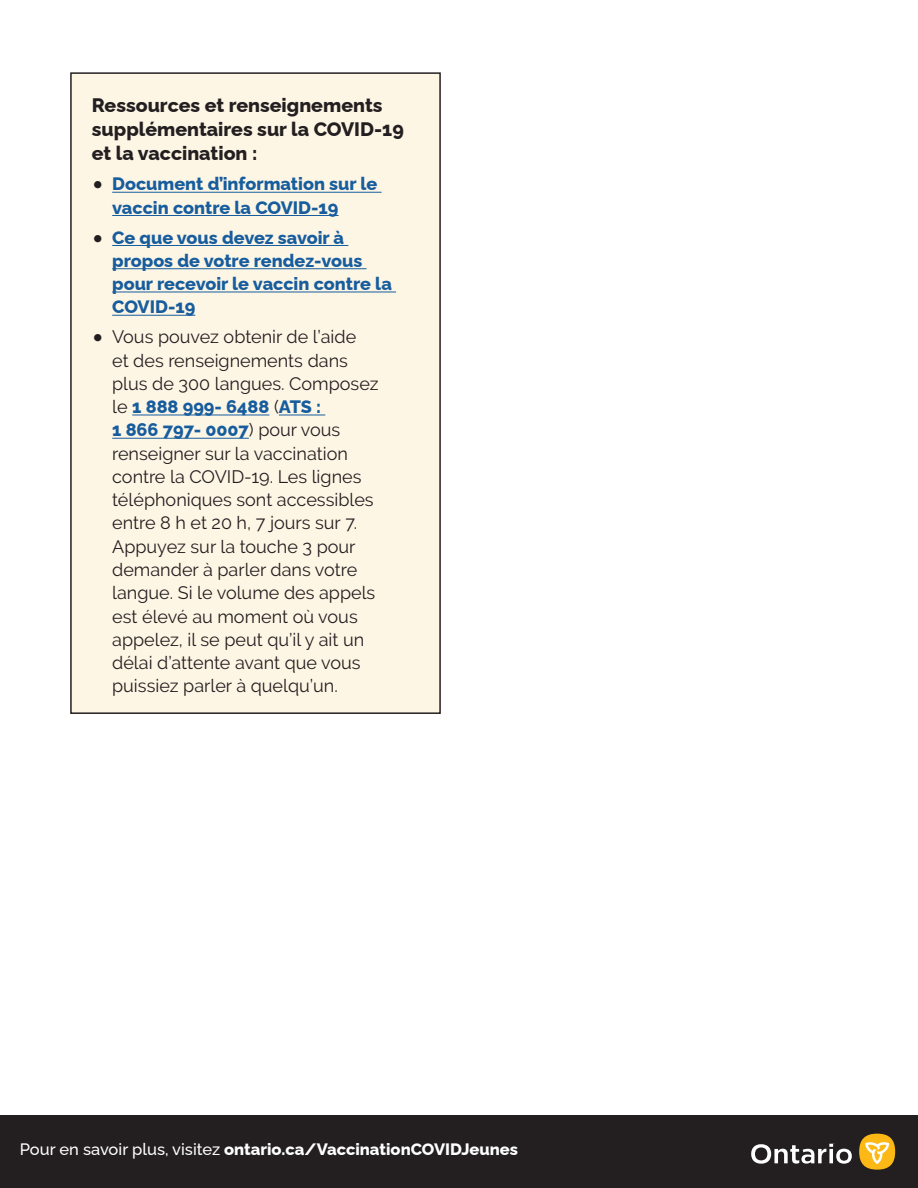
<style>
.page{position:relative;width:918px;height:1188px;background:#fff}
.page>*{position:absolute;margin:0;border:0;box-sizing:border-box;transform-origin:0 0}
.t1{font:800 19.5px/24px "Raleway";color:#231f20}
.t2{font:18px/23.2px "Raleway";color:#231f20}
.t3{font:800 18px/23.2px "Raleway";color:#175d9e}
.t4{font:800 16.5px "Raleway";color:#fff}
.s1{font-size:33px;color:#231f20}
.s2{font-weight:800;font-size:33px}
.s3{font-weight:800;color:#175d9e}
.s4{font-weight:100}
</style>
<div class="page">
<div style="left:0;top:1116px;width:918px;height:72px;background:#231f20"></div>
<div style="left:859px;top:1134px;width:36px;height:36px;background:#fcb814;border-radius:50%"></div>
<svg style="left:865px;top:1142px;width:24px;height:22px"></svg>
<svg style="left:751px;top:1144px;width:101px;height:20px"></svg>
<div style="left:71px;top:73px;width:369px;height:640px;background:#fef6e5"></div>
<hr style="left:112px;top:192px;width:270px;height:1px;background:#175d9e">
<hr style="left:112px;top:215px;width:227px;height:1px;background:#175d9e">
<hr style="left:112px;top:245px;width:236px;height:1px;background:#175d9e">
<hr style="left:112px;top:268px;width:255px;height:1px;background:#175d9e">
<hr style="left:112px;top:292px;width:284px;height:1px;background:#175d9e">
<hr style="left:112px;top:315px;width:83px;height:1px;background:#175d9e">
<hr style="left:132px;top:415px;width:137px;height:1px;background:#175d9e">
<hr style="left:279px;top:415px;width:46px;height:1px;background:#175d9e">
<hr style="left:112px;top:438px;width:137px;height:1px;background:#175d9e">
<div style="left:70px;top:72px;width:371px;height:642px;border:2px solid #231f20"></div>
<h2 class="t1" style="left:92px;top:91px;width:313px">Ressources et renseignements supplémentaires sur la COVID-19 et la vaccination :</h2>
<p class="t3" style="left:112px;top:170px;width:267px;text-indent:-20px"><span class="s1">•</span> Document d’information sur le vaccin contre la COVID-19</p>
<p class="t3" style="left:112px;top:224px;width:281px;text-indent:-20px"><span class="s1">•</span> Ce que vous devez savoir à propos de votre rendez-vous pour recevoir le vaccin contre la<br>COVID-19</p>
<p class="t2" style="left:112px;top:325px;width:268px;text-indent:-20px"><span class="s2">•</span> Vous pouvez obtenir de l’aide<br>et des renseignements dans plus de 300 langues. Composez le <span class="s3">1 888 999- 6488</span> (<span class="s3">ATS :<br>1 866 797- 0007</span>) pour vous renseigner sur la vaccination contre la COVID-19. Les lignes téléphoniques sont accessibles entre 8 h et 20 h, 7 jours sur 7.<br>Appuyez sur la touche 3 pour demander à parler dans votre langue. Si le volume des appels est élevé au moment où vous appelez, il se peut qu’il y ait un délai d’attente avant que vous puissiez parler à quelqu’un.</p>
<p class="t4" style="left:20px;top:1136px;width:500px"><span class="s4">Pour en savoir plus, visitez</span> ontario.ca/VaccinationCOVIDJeunes</p>
</div>
